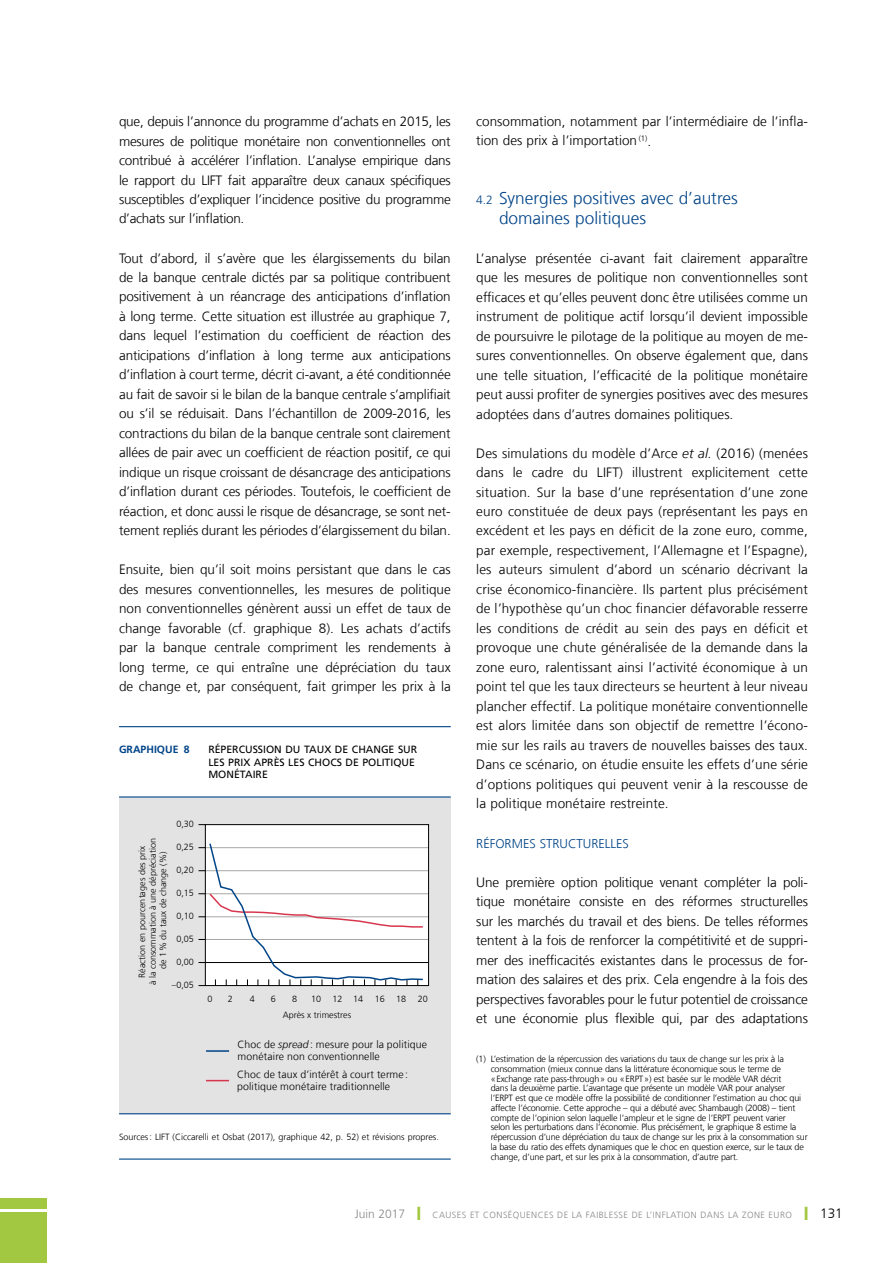
<style>
.page{position:relative;width:893px;height:1263px;background:#fff}
.page>*{position:absolute;margin:0;border:0;box-sizing:border-box;transform-origin:0 0}
.t1{font:300 17.25px/19.5px "Frutiger LT Com";color:#048}
.t2{font:300 13.5px/19.5px "Frutiger LT Com";color:#000;text-align:justify}
.t3{font:300 12.75px "Frutiger LT Com";color:#048}
.t4{font:300 10.5px/12px "Frutiger LT Com";letter-spacing:.01em;color:#000}
.t5{font:10.5px/12px "Frutiger LT Com";color:#000}
.t6{font:700 10.5px "Frutiger LT Com";color:#048}
.t7{font:300 9px/9.8px "Frutiger LT Com";letter-spacing:-.02em;color:#000}
.t8{font:300 9px/10.5px "Frutiger LT Com";color:#000;text-align:center}
.t9{font:300 9px "Frutiger LT Com";letter-spacing:.05em;color:#878787}
.s1{font-style:italic}
.s2{font-size:12px}
.s3{color:#a2c740}
.s4{font-size:13.5px;color:#000}
</style>
<div class="page">
<div style="left:0;top:1198px;width:47px;height:11px;background:#a2c740"></div>
<div style="left:0;top:1213px;width:47px;height:50px;background:#a2c740"></div>
<div style="left:119px;top:797px;width:332px;height:317px;background:#e3e3e3"></div>
<hr style="left:119px;top:726px;width:332px;height:1px;background:#048">
<hr style="left:119px;top:1158px;width:332px;height:2px;background:#048">
<hr style="left:119px;top:796px;width:332px;height:1px;background:#048">
<hr style="left:119px;top:1113px;width:332px;height:1px;background:#048">
<div style="left:205px;top:825px;width:224px;height:160px;background:#fff"></div>
<hr style="left:205px;top:847px;width:224px;height:1px;background:#a8a8a7">
<hr style="left:205px;top:870px;width:224px;height:1px;background:#a8a8a7">
<hr style="left:205px;top:893px;width:224px;height:1px;background:#a8a8a7">
<hr style="left:205px;top:916px;width:224px;height:1px;background:#a8a8a7">
<hr style="left:205px;top:939px;width:224px;height:1px;background:#a8a8a7">
<hr style="left:199px;top:962px;width:230px;height:1px;background:#000">
<svg style="left:199px;top:842px;width:225px;height:144px"></svg>
<div style="left:205px;top:824px;width:224px;height:162px;border:1px solid #000"></div>
<hr style="left:206px;top:1050px;width:23px;height:2px;background:#048">
<svg style="left:206px;top:1080px;width:23px;height:1px"></svg>
<p class="t2" style="left:119px;top:111px;width:333px">que, depuis l’annonce du programme d’achats en 2015, les mesures de politique monétaire non conventionnelles ont contribué à accélérer l’inflation. L’analyse empirique dans le rapport du LI FT fait apparaître deux canaux spécifiques susceptibles d’expliquer l’incidence positive du programme d’achats sur l’inflation.</p>
<p class="t2" style="left:119px;top:248px;width:333px">Tout d’abord, il s’avère que les élargissements du bilan de la banque centrale dictés par sa politique contribuent positivement à un réancrage des anticipations d’inflation à long terme. Cette situation est illustrée au graphique 7, dans lequel l’estimation du coefficient de réaction des anticipations d’inflation à long terme aux anticipations d’inflation à court terme, décrit ci-avant, a été conditionnée au fait de savoir si le bilan de la banque centrale s’amplifiait ou s’il se réduisait. Dans l’échantillon de 2009‑2016, les contractions du bilan de la banque centrale sont clairement allées de pair avec un coefficient de réaction positif, ce qui indique un risque croissant de désancrage des anticipations d’inflation durant ces périodes. Toutefois, le coefficient de réaction, et donc aussi le risque de désancrage, se sont net‑ tement repliés durant les périodes d’élargissement du bilan.</p>
<p class="t2" style="left:119px;top:560px;width:333px">Ensuite, bien qu’il soit moins persistant que dans le cas des mesures conventionnelles, les mesures de politique non conventionnelles génèrent aussi un effet de taux de change favorable (cf. graphique 8). Les achats d’actifs par la banque centrale compriment les rendements à long terme, ce qui entraîne une dépréciation du taux de change et, par conséquent, fait grimper les prix à la</p>
<p class="t6" style="left:119px;top:743px;width:72px">GRAPHIQUE 8</p>
<p class="t5" style="left:208px;top:744px;width:210px">RÉPERCUSSION DU TAUX DE CHANGE SUR<br>LES PRIX APRÈS LES CHOCS DE POLITIQUE<br>MONÉTAIRE</p>
<p class="t7" style="left:176px;top:819px;width:19px">0,30</p>
<p class="t8" style="left:137px;top:985px;width:149px;rotate:-90deg">Réaction en pourcentages des prix<br>à la consommation à une dépréciation de 1% du taux de change (%)</p>
<p class="t7" style="left:176px;top:842px;width:19px">0,25</p>
<p class="t7" style="left:176px;top:865px;width:19px">0,20</p>
<p class="t7" style="left:176px;top:888px;width:19px">0,15</p>
<p class="t7" style="left:176px;top:911px;width:19px">0,10</p>
<p class="t7" style="left:176px;top:934px;width:19px">0,05</p>
<p class="t7" style="left:176px;top:957px;width:19px">0,00</p>
<p class="t7" style="left:172px;top:980px;width:24px">–0,05</p>
<p class="t7" style="left:207px;top:994px;width:7px">0</p>
<p class="t7" style="left:228px;top:994px;width:7px">2</p>
<p class="t7" style="left:250px;top:994px;width:7px">4</p>
<p class="t7" style="left:271px;top:994px;width:7px">6</p>
<p class="t7" style="left:292px;top:994px;width:7px">8</p>
<p class="t7" style="left:311px;top:994px;width:12px">10</p>
<p class="t7" style="left:333px;top:994px;width:32px">12 14</p>
<p class="t7" style="left:375px;top:994px;width:33px">16 18</p>
<p class="t7" style="left:418px;top:994px;width:12px">20</p>
<p class="t8" style="left:283px;top:1009px;width:70px">Après x trimestres</p>
<p class="t4" style="left:238px;top:1038px;width:191px">Choc de <span class="s1">spread</span>: mesure pour la politique monétaire non conventionnelle</p>
<p class="t4" style="left:237px;top:1068px;width:172px">Choc de taux d’intérêt à court terme: politique monétaire traditionnelle</p>
<p class="t8" style="left:119px;top:1131px;width:321px">Sources: LI FT (C iccarelli et Osbat (2017), graphique 42, p. 52) et révisions propres.</p>
<p class="t2" style="left:476px;top:111px;width:333px">consommation, notamment par l’intermédiaire de l’infla‑ tion des prix à l’importation <sup>(1)</sup>.</p>
<p class="t1" style="left:499px;top:188px;width:240px;text-indent:-23px"><span class="s2">4.2</span> Synergies positives avec d’autres domaines politiques</p>
<p class="t2" style="left:476px;top:248px;width:333px">L’analyse présentée ci-avant fait clairement apparaître que les mesures de politique non conventionnelles sont efficaces et qu’elles peuvent donc être utilisées comme un instrument de politique actif lorsqu’il devient impossible de poursuivre le pilotage de la politique au moyen de me‑ sures conventionnelles. On observe également que, dans une telle situation, l’efficacité de la politique monétaire peut aussi profiter de synergies positives avec des mesures adoptées dans d’autres domaines politiques.</p>
<p class="t2" style="left:476px;top:443px;width:333px">Des simulations du modèle d’Arce <span class="s1">et al.</span> (2016) (menées dans le cadre du LI FT) illustrent explicitement cette situation. Sur la base d’une représentation d’une zone euro constituée de deux pays (représentant les pays en excédent et les pays en déficit de la zone euro, comme, par exemple, respectivement, l’Allemagne et l’Espagne), les auteurs simulent d’abord un scénario décrivant la crise économico-financière. Ils partent plus précisément de l’hypothèse qu’un choc financier défavorable resserre les conditions de crédit au sein des pays en déficit et provoque une chute généralisée de la demande dans la zone euro, ralentissant ainsi l’activité économique à un point tel que les taux directeurs se heurtent à leur niveau plancher effectif. La politique monétaire conventionnelle est alors limitée dans son objectif de remettre l’écono‑ mie sur les rails au travers de nouvelles baisses des taux.<br>Dans ce scénario, on étudie ensuite les effets d’une série d’options politiques qui peuvent venir à la rescousse de la politique monétaire restreinte.</p>
<p class="t3" style="left:476px;top:835px;width:154px">RÉFORMES STRUCTURELLES</p>
<p class="t2" style="left:476px;top:872px;width:333px">Une première option politique venant compléter la poli‑ tique monétaire consiste en des réformes structurelles sur les marchés du travail et des biens. De telles réformes tentent à la fois de renforcer la compétitivité et de suppri‑ mer des inefficacités existantes dans le processus de for‑ mation des salaires et des prix. Cela engendre à la fois des perspectives favorables pour le futur potentiel de croissance et une économie plus flexible qui, par des adaptations</p>
<p class="t7" style="left:491px;top:1054px;width:318px;text-indent:-14px">(1) L’estimation de la répercussion des variations du taux de change sur les prix à la consommation (mieux connue dans la littérature économique sous le terme de<br>« Exchange rate pass-through» ou « ERPT ») est basée sur le modèle VAR décrit<br>dans la deuxième partie. L’avantage que présente un modèle VAR pour analyser l’ERPT est que ce modèle offre la possibilité de conditionner l’estimation au choc qui affecte l’économie. Cette approche – qui a débuté avec Shambaugh (2008) – tient compte de l’opinion selon laquelle l’ampleur et le signe de l’ERPT peuvent varier<br>selon les perturbations dans l’économie. Plus précisément, le graphique 8 estime la répercussion d’une dépréciation du taux de change sur les prix à la consommation sur la base du ratio des effets dynamiques que le choc en question exerce, sur le taux de change, d’une part, et sur les prix à la consommation, d’autre part.</p>
<p class="t9" style="left:355px;top:1209px;width:490px"><span class="s2">Juin 2017</span> <span class="s3">❙</span> Causes et conséquences de la faiblesse de l’inflation dans la zone euro <span class="s3">❙</span> <span class="s4">131</span></p>
</div>
